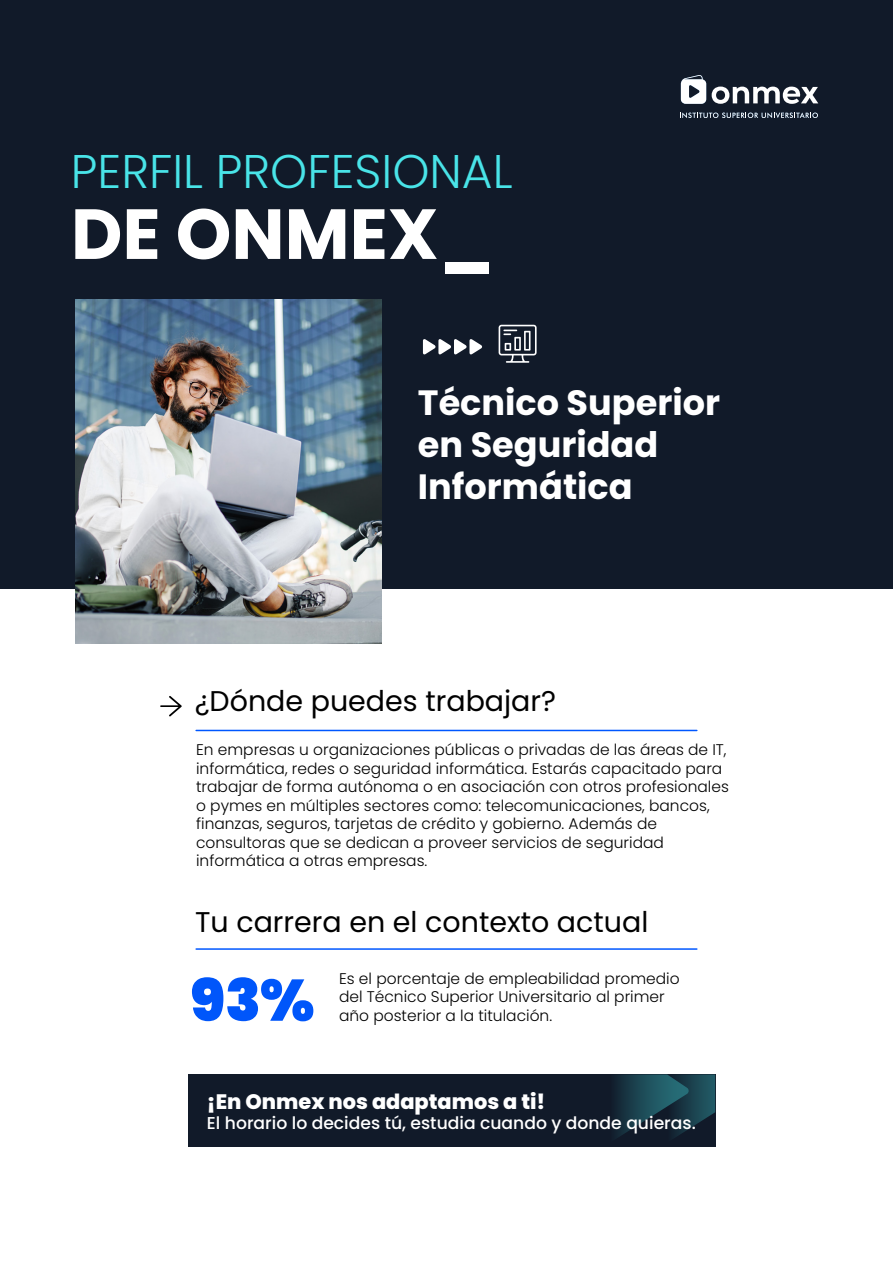
<style>
.page{position:relative;width:893px;height:1263px;background:#fff}
.page>*{position:absolute;margin:0;border:0;box-sizing:border-box;transform-origin:0 0}
.t1{font:700 70.8px "Poppins";color:#fff}
.t2{font:900 58.2px "Poppins";color:#0056fa}
.t3{font:300 47.25px "Poppins";color:#49e4e8}
.t4{font:700 35.1px/42.2px "Poppins";color:#fff}
.t5{font:28.5px "Poppins";color:#000}
.t6{font:800 20.85px "Poppins";color:#fff}
.t7{font:500 17.1px "Poppins";color:#fff}
.t8{font:300 15.45px/18.5px "Poppins";color:#000}
</style>
<div class="page">
<div style="left:0;top:0;width:893px;height:589px;background:#111a29"></div>
<svg style="left:160px;top:696px;width:22px;height:20px"></svg>
<svg style="left:712px;top:87px;width:106px;height:17px"></svg>
<svg style="left:681px;top:75px;width:25px;height:29px"></svg>
<svg style="left:680px;top:112px;width:138px;height:6px"></svg>
<svg style="left:499px;top:325px;width:38px;height:38px"></svg>
<svg style="left:423px;top:339px;width:59px;height:16px"></svg>
<img style="left:75px;top:299px;width:307px;height:344px">
<hr style="left:196px;top:730px;width:501px;height:1px;background:#0057ff">
<hr style="left:196px;top:948px;width:501px;height:2px;background:#0057ff">
<div style="left:188px;top:1074px;width:527px;height:73px;background:#111a29"></div>
<svg style="left:617px;top:1074px;width:98px;height:64px"></svg>
<h3 class="t3" style="left:71px;top:144px;width:443px">PERFIL PROFESIONAL</h3>
<h1 class="t1" style="left:71px;top:193px;width:424px">DE ONMEX_</h1>
<h3 class="t4" style="left:418px;top:381px;width:304px">Técnico Superior en Seguridad<br>Informática</h3>
<h3 class="t5" style="left:195px;top:684px;width:363px">¿Dónde puedes trabajar?</h3>
<p class="t8" style="left:196px;top:740px;width:534px">En empresas u organizaciones públicas o privadas de las áreas de IT, informática, redes o seguridad informática. Estarás capacitado para trabajar de forma autónoma o en asociación con otros profesionales o pymes en múltiples sectores como: telecomunicaciones, bancos, finanzas, seguros, tarjetas de crédito y gobierno. Además de consultoras que se dedican a proveer servicios de seguridad informática a otras empresas.</p>
<h3 class="t5" style="left:195px;top:906px;width:455px">Tu carrera en el contexto actual</h3>
<p class="t8" style="left:339px;top:969px;width:342px">Es el porcentaje de empleabilidad promedio del Técnico Superior Universitario al primer año posterior a la titulación.</p>
<h2 class="t2" style="left:190px;top:967px;width:126px">93%</h2>
<h3 class="t6" style="left:207px;top:1089px;width:340px">¡En Onmex nos adaptamos a ti!</h3>
<p class="t7" style="left:207px;top:1113px;width:490px">El horario lo decides tú, estudia cuando y donde quieras.</p>
</div>
